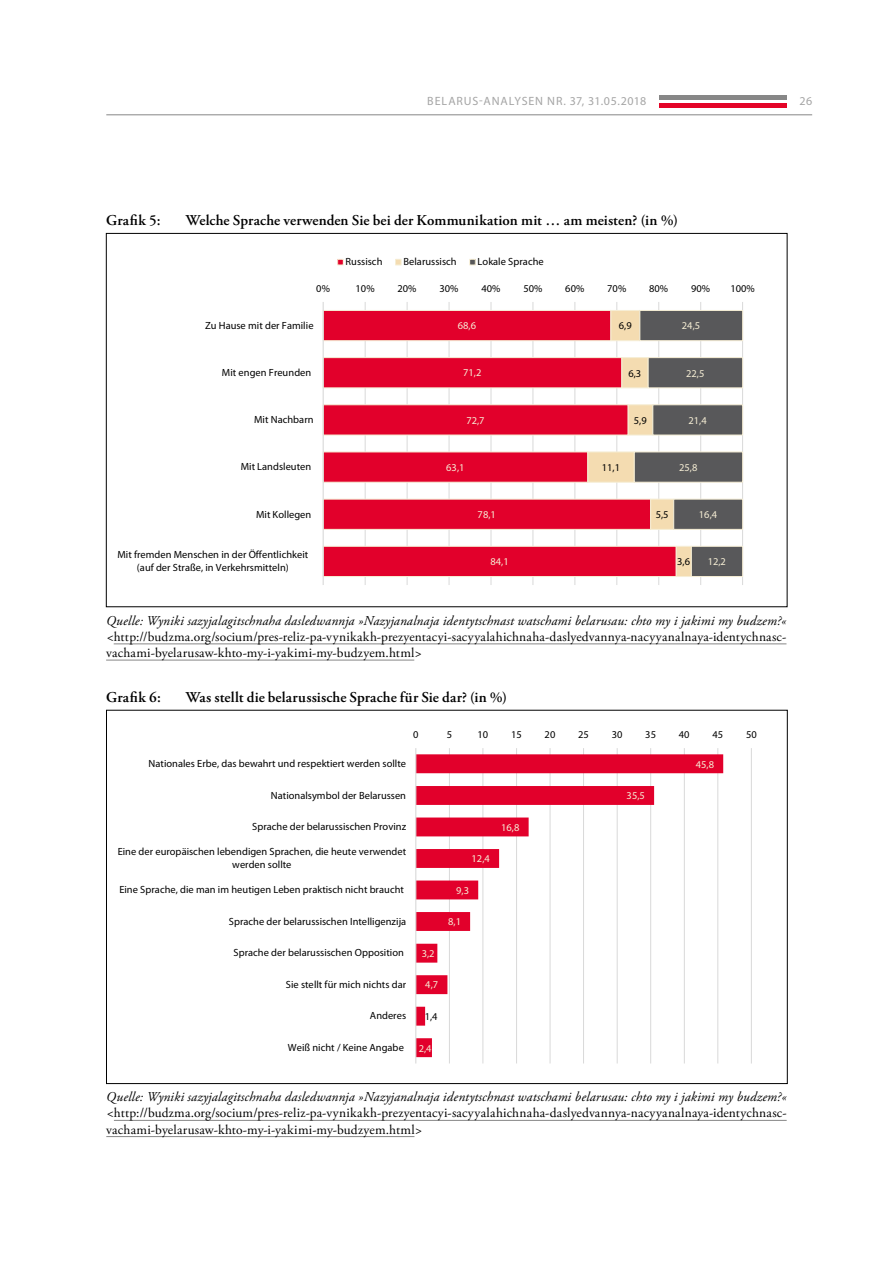
<style>
.page{position:relative;width:893px;height:1263px;background:#fff}
.page>*{position:absolute;margin:0;border:0;box-sizing:border-box;transform-origin:0 0}
.Ueberschrift_Grafik{font:600 15px "Adobe Garamond Pro";letter-spacing:.005em;color:#000}
.Quelle_Tabelle{font:13.5px/16.2px "Adobe Garamond Pro";letter-spacing:.015em;color:#000;text-align:justify}
.t1{font:12px "Myriad Pro";letter-spacing:.07em;color:#a5a5a5}
.t2{font:10.5px/12.6px "Myriad Pro";color:#000;text-align:center}
.t3{font:10.5px "Myriad Pro";letter-spacing:.005em;color:#f6eed5}
.s1{font-style:italic}
</style>
<div class="page">
<div style="left:659px;top:103px;width:128px;height:5px;background:#e40428"></div>
<hr style="left:659px;top:96px;width:128px;height:4px;background:#878787">
<hr style="left:106px;top:114px;width:706px;height:1px;background:#878787">
<hr style="left:365px;top:302px;width:1px;height:283px;background:#d9d9d9">
<hr style="left:407px;top:302px;width:1px;height:283px;background:#d9d9d9">
<hr style="left:449px;top:302px;width:1px;height:283px;background:#d9d9d9">
<hr style="left:491px;top:302px;width:1px;height:283px;background:#d9d9d9">
<hr style="left:533px;top:302px;width:1px;height:283px;background:#d9d9d9">
<hr style="left:575px;top:302px;width:1px;height:283px;background:#d9d9d9">
<hr style="left:617px;top:302px;width:1px;height:283px;background:#d9d9d9">
<hr style="left:658px;top:302px;width:1px;height:283px;background:#d9d9d9">
<hr style="left:700px;top:302px;width:1px;height:283px;background:#d9d9d9">
<hr style="left:742px;top:302px;width:1px;height:283px;background:#d9d9d9">
<svg style="left:324px;top:310px;width:263px;height:267px"></svg>
<svg style="left:587px;top:310px;width:156px;height:267px"></svg>
<hr style="left:323px;top:302px;width:1px;height:283px;background:#d9d9d9">
<svg style="left:337px;top:259px;width:6px;height:6px"></svg>
<svg style="left:395px;top:259px;width:6px;height:6px"></svg>
<svg style="left:469px;top:259px;width:6px;height:6px"></svg>
<hr style="left:114px;top:644px;width:672px;height:1px;background:#878787">
<hr style="left:106px;top:660px;width:308px;height:1px;background:#878787">
<hr style="left:114px;top:1120px;width:673px;height:1px;background:#878787">
<hr style="left:106px;top:1136px;width:308px;height:1px;background:#878787">
<hr style="left:449px;top:748px;width:1px;height:315px;background:#d9d9d9">
<hr style="left:483px;top:748px;width:1px;height:315px;background:#d9d9d9">
<hr style="left:516px;top:748px;width:1px;height:315px;background:#d9d9d9">
<hr style="left:550px;top:748px;width:1px;height:315px;background:#d9d9d9">
<hr style="left:583px;top:748px;width:1px;height:315px;background:#d9d9d9">
<hr style="left:617px;top:748px;width:1px;height:315px;background:#d9d9d9">
<hr style="left:650px;top:748px;width:1px;height:315px;background:#d9d9d9">
<hr style="left:684px;top:748px;width:1px;height:315px;background:#d9d9d9">
<hr style="left:718px;top:748px;width:1px;height:315px;background:#d9d9d9">
<hr style="left:751px;top:748px;width:1px;height:315px;background:#d9d9d9">
<svg style="left:416px;top:754px;width:307px;height:303px"></svg>
<hr style="left:415px;top:748px;width:1px;height:315px;background:#d9d9d9">
<p class="t1" style="left:427px;top:94px;width:221px">BELARUS-ANALYSEN NR. 37, 31.05.2018</p>
<p class="t1" style="left:799px;top:94px;width:14px">26</p>
<p class="Ueberschrift_Grafik" style="left:106px;top:212px;width:56px">Grafik 5:</p>
<p class="Ueberschrift_Grafik" style="left:186px;top:212px;width:493px">Welche Sprache verwenden Sie bei der Kommunikation mit … am meisten? (in %)</p>
<p class="t2" style="left:346px;top:255px;width:38px">Russisch</p>
<p class="t2" style="left:403px;top:255px;width:55px">Belarussisch</p>
<p class="t2" style="left:478px;top:255px;width:68px">Lokale Sprache</p>
<p class="t2" style="left:316px;top:282px;width:15px">0%</p>
<p class="t2" style="left:356px;top:282px;width:21px">10%</p>
<p class="t2" style="left:397px;top:282px;width:21px">20%</p>
<p class="t2" style="left:439px;top:282px;width:21px">30%</p>
<p class="t2" style="left:481px;top:282px;width:21px">40%</p>
<p class="t2" style="left:523px;top:282px;width:21px">50%</p>
<p class="t2" style="left:565px;top:282px;width:21px">60%</p>
<p class="t2" style="left:607px;top:282px;width:21px">70%</p>
<p class="t2" style="left:649px;top:282px;width:21px">80%</p>
<p class="t2" style="left:691px;top:282px;width:21px">90%</p>
<p class="t2" style="left:730px;top:282px;width:26px">100%</p>
<p class="t2" style="left:205px;top:319px;width:110px">Zu Hause mit der Familie</p>
<p class="t2" style="left:222px;top:366px;width:91px">Mit engen Freunden</p>
<p class="t2" style="left:254px;top:413px;width:61px">Mit Nachbarn</p>
<p class="t2" style="left:241px;top:460px;width:72px">Mit Landsleuten</p>
<p class="t2" style="left:256px;top:508px;width:57px">Mit Kollegen</p>
<p class="t2" style="left:117px;top:548px;width:192px">Mit fremden Menschen in der Öffentlichkeit (auf der Straße, in Verkehrsmitteln)</p>
<p class="t3" style="left:458px;top:319px;width:20px">68,6</p>
<p class="t3" style="left:463px;top:366px;width:20px">71,2</p>
<p class="t3" style="left:466px;top:414px;width:20px">72,7</p>
<p class="t3" style="left:446px;top:461px;width:20px">63,1</p>
<p class="t3" style="left:478px;top:508px;width:20px">78,1</p>
<p class="t3" style="left:490px;top:555px;width:20px">84,1</p>
<p class="t2" style="left:619px;top:319px;width:14px">6,9</p>
<p class="t2" style="left:628px;top:366px;width:14px">6,3</p>
<p class="t2" style="left:634px;top:414px;width:14px">5,9</p>
<p class="t2" style="left:602px;top:461px;width:20px">11,1</p>
<p class="t2" style="left:656px;top:508px;width:14px">5,5</p>
<p class="t3" style="left:682px;top:319px;width:20px">24,5</p>
<p class="t3" style="left:686px;top:366px;width:20px">22,5</p>
<p class="t3" style="left:688px;top:414px;width:20px">21,4</p>
<p class="t3" style="left:679px;top:461px;width:20px">25,8</p>
<p class="t3" style="left:699px;top:508px;width:20px">16,4</p>
<p class="t3" style="left:708px;top:555px;width:20px">12,2</p>
<p class="t2" style="left:677px;top:555px;width:14px">3,6</p>
<p class="Quelle_Tabelle" style="left:106px;top:613px;width:682px"><span class="s1">Quelle: Wyniki sazyjalagitschnaha dasledwannja »Nazyjanalnaja identytschnast watschami belarusau: chto my i jakimi my budzem?« &lt;</span>http://budzma.org/socium/pres-reliz-pa-vynikakh-prezyentacyi-sacyyalahichnaha-daslyedvannya-nacyyanalnaya-identychnasc&shy;vachami-byelarusaw-khto-my-i-yakimi-my-budzyem.html<span class="s1">&gt;</span></p>
<p class="Ueberschrift_Grafik" style="left:106px;top:689px;width:56px">Grafik 6:</p>
<p class="Ueberschrift_Grafik" style="left:186px;top:689px;width:323px">Was stellt die belarussische Sprache für Sie dar? (in %)</p>
<p class="t2" style="left:413px;top:728px;width:7px">0</p>
<p class="t2" style="left:447px;top:728px;width:7px">5</p>
<p class="t2" style="left:477px;top:728px;width:12px">10</p>
<p class="t2" style="left:511px;top:728px;width:12px">15</p>
<p class="t2" style="left:545px;top:728px;width:12px">20</p>
<p class="t2" style="left:578px;top:728px;width:12px">25</p>
<p class="t2" style="left:612px;top:728px;width:12px">30</p>
<p class="t2" style="left:645px;top:728px;width:12px">35</p>
<p class="t2" style="left:679px;top:728px;width:12px">40</p>
<p class="t2" style="left:712px;top:728px;width:12px">45</p>
<p class="t2" style="left:746px;top:728px;width:12px">50</p>
<p class="t2" style="left:149px;top:757px;width:259px">Nationales Erbe, das bewahrt und respektiert werden sollte</p>
<p class="t2" style="left:271px;top:789px;width:137px">Nationalsymbol der Belarussen</p>
<p class="t2" style="left:252px;top:820px;width:155px">Sprache der belarussischen Provinz</p>
<p class="t2" style="left:118px;top:845px;width:290px">Eine der europäischen lebendigen Sprachen, die heute verwendet werden sollte</p>
<p class="t2" style="left:119px;top:883px;width:286px">Eine Sprache, die man im heutigen Leben praktisch nicht braucht</p>
<p class="t2" style="left:229px;top:915px;width:179px">Sprache der belarussischen Intelligenzija</p>
<p class="t2" style="left:234px;top:946px;width:172px">Sprache der belarussischen Opposition</p>
<p class="t2" style="left:286px;top:978px;width:122px">Sie stellt für mich nichts dar</p>
<p class="t2" style="left:370px;top:1009px;width:38px">Anderes</p>
<p class="t2" style="left:288px;top:1041px;width:118px">Weiß nicht / Keine Angabe</p>
<p class="t3" style="left:422px;top:947px;width:14px">3,2</p>
<p class="t3" style="left:425px;top:978px;width:14px">4,7</p>
<p class="t2" style="left:425px;top:1010px;width:14px">1,4</p>
<p class="t3" style="left:419px;top:1041px;width:14px">2,4</p>
<p class="t3" style="left:472px;top:852px;width:20px">12,4</p>
<p class="t3" style="left:456px;top:884px;width:14px">9,3</p>
<p class="t3" style="left:448px;top:915px;width:14px">8,1</p>
<p class="t3" style="left:501px;top:821px;width:20px">16,8</p>
<p class="t3" style="left:627px;top:789px;width:20px">35,5</p>
<p class="t3" style="left:696px;top:758px;width:20px">45,8</p>
<p class="Quelle_Tabelle" style="left:106px;top:1089px;width:682px"><span class="s1">Quelle: Wyniki sazyjalagitschnaha dasledwannja »Nazyjanalnaja identytschnast watschami belarusau: chto my i jakimi my budzem?« &lt;</span>http://budzma.org/socium/pres-reliz-pa-vynikakh-prezyentacyi-sacyyalahichnaha-daslyedvannya-nacyyanalnaya-identychnasc&shy;vachami-byelarusaw-khto-my-i-yakimi-my-budzyem.html<span class="s1">&gt;</span></p>
</div>
